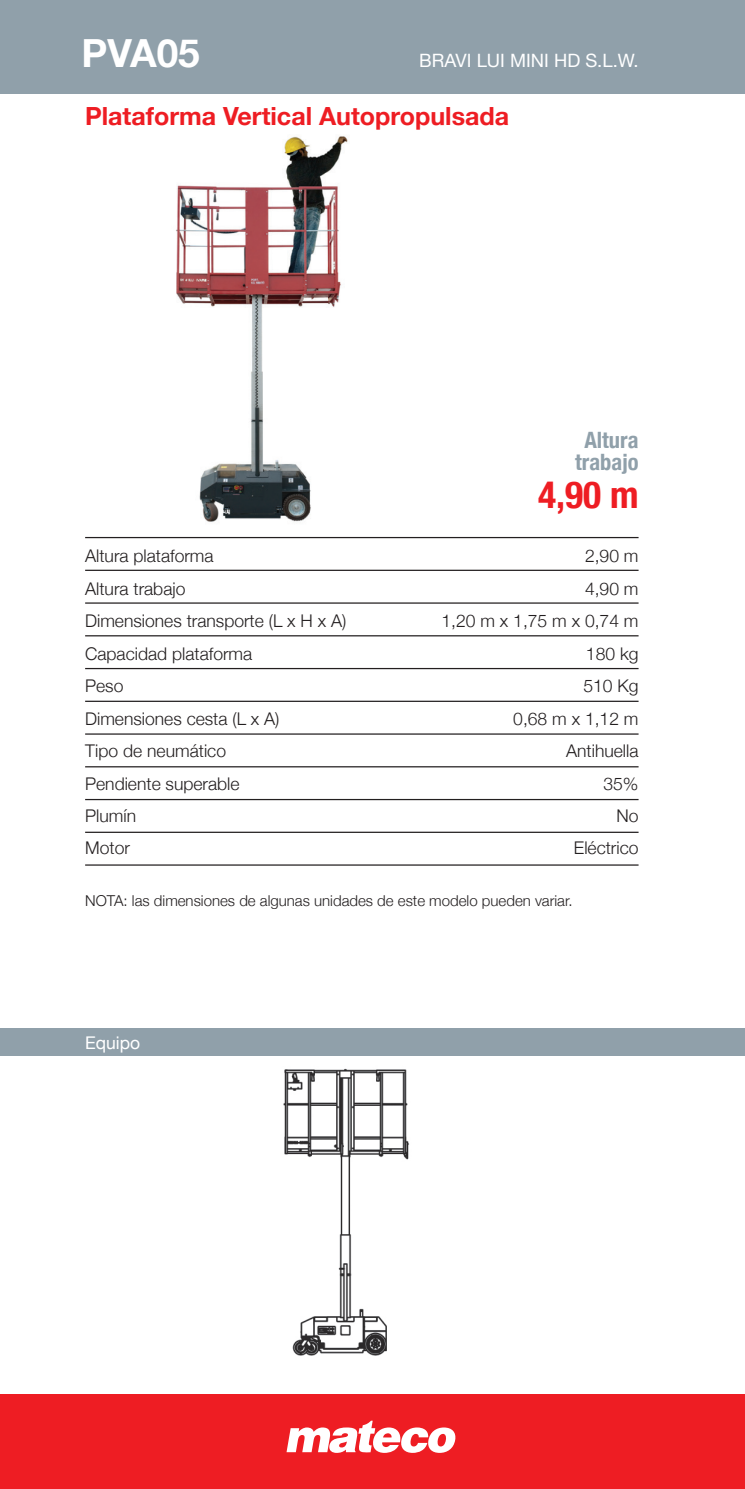
<style>
.page{position:relative;width:745px;height:1489px;background:#fff}
.page>*{position:absolute;margin:0;border:0;box-sizing:border-box;transform-origin:0 0}
.t1{font:700 38.75px "Helvetica Neue";color:#fff}
.t2{font:700 condensed 37.5px "Helvetica Neue";color:#ee1d23}
.t3{font:700 25px "Helvetica Neue";color:#ee1d23}
.t4{font:700 condensed 22.5px/22.5px "Helvetica Neue";color:#90a0aa;text-align:center}
.t5{font:18.25px "Helvetica Neue";color:#fff}
.t6{font:300 17.5px/32.5px "Helvetica Neue";color:#231f20}
.t7{font:17.5px "Helvetica Neue";color:#fff}
.t8{font:300 15px "Helvetica Neue";color:#231f20}
</style>
<div class="page">
<div style="left:0;top:1394px;width:744px;height:94px;background:#ee1d23"></div>
<hr style="left:744px;top:1394px;width:1px;height:94px;background:#ee1d23">
<svg style="left:286px;top:1420px;width:170px;height:32px"></svg>
<img style="left:176px;top:136px;width:172px;height:386px">
<img style="left:283px;top:1068px;width:126px;height:288px">
<div style="left:0;top:0;width:744px;height:93px;background:#90a0aa"></div>
<hr style="left:85px;top:537px;width:553px;height:1px;background:#231f20">
<hr style="left:85px;top:864px;width:553px;height:1px;background:#231f20">
<hr style="left:85px;top:569px;width:553px;height:2px;background:#231f20">
<hr style="left:85px;top:602px;width:553px;height:1px;background:#231f20">
<hr style="left:85px;top:635px;width:553px;height:1px;background:#231f20">
<hr style="left:85px;top:668px;width:553px;height:1px;background:#231f20">
<hr style="left:85px;top:700px;width:553px;height:2px;background:#231f20">
<hr style="left:85px;top:733px;width:553px;height:1px;background:#231f20">
<hr style="left:85px;top:766px;width:553px;height:1px;background:#231f20">
<hr style="left:85px;top:799px;width:553px;height:1px;background:#231f20">
<hr style="left:85px;top:831px;width:553px;height:1px;background:#231f20">
<div style="left:0;top:1028px;width:744px;height:28px;background:#90a0aa"></div>
<svg style="left:744px;top:1028px;width:1px;height:28px"></svg>
<h1 class="t1" style="left:81px;top:29px;width:120px">PVA05</h1>
<p class="t5" style="left:419px;top:49px;width:220px">BRAVI LUI MINI HD S.L.W.</p>
<h3 class="t3" style="left:85px;top:101px;width:425px">Plataforma Vertical Autopropulsada</h3>
<p class="t4" style="left:575px;top:428px;width:65px">Altura trabajo</p>
<h2 class="t2" style="left:537px;top:471px;width:102px">4,90 m</h2>
<p class="t6" style="left:85px;top:539px;width:262px">Altura plataforma<br>Altura trabajo<br>Dimensiones transporte (L x H x A)<br>Capacidad plataforma<br>Peso<br>Dimensiones cesta (L x A)<br>Tipo de neumático<br>Pendiente superable<br>Plumín<br>Motor</p>
<p class="t6" style="left:441px;top:539px;width:198px;text-align:right">2,90 m<br>4,90 m<br>1,20 m x 1,75 m x 0,74 m<br>180 kg<br>510 Kg<br>0,68 m x 1,12 m<br>Antihuella<br>35%<br>No<br>Eléctrico</p>
<p class="t8" style="left:85px;top:891px;width:488px">NOTA: las dimensiones de algunas unidades de este modelo pueden variar.</p>
<p class="t7" style="left:85px;top:1031px;width:57px">Equipo</p>
</div>
